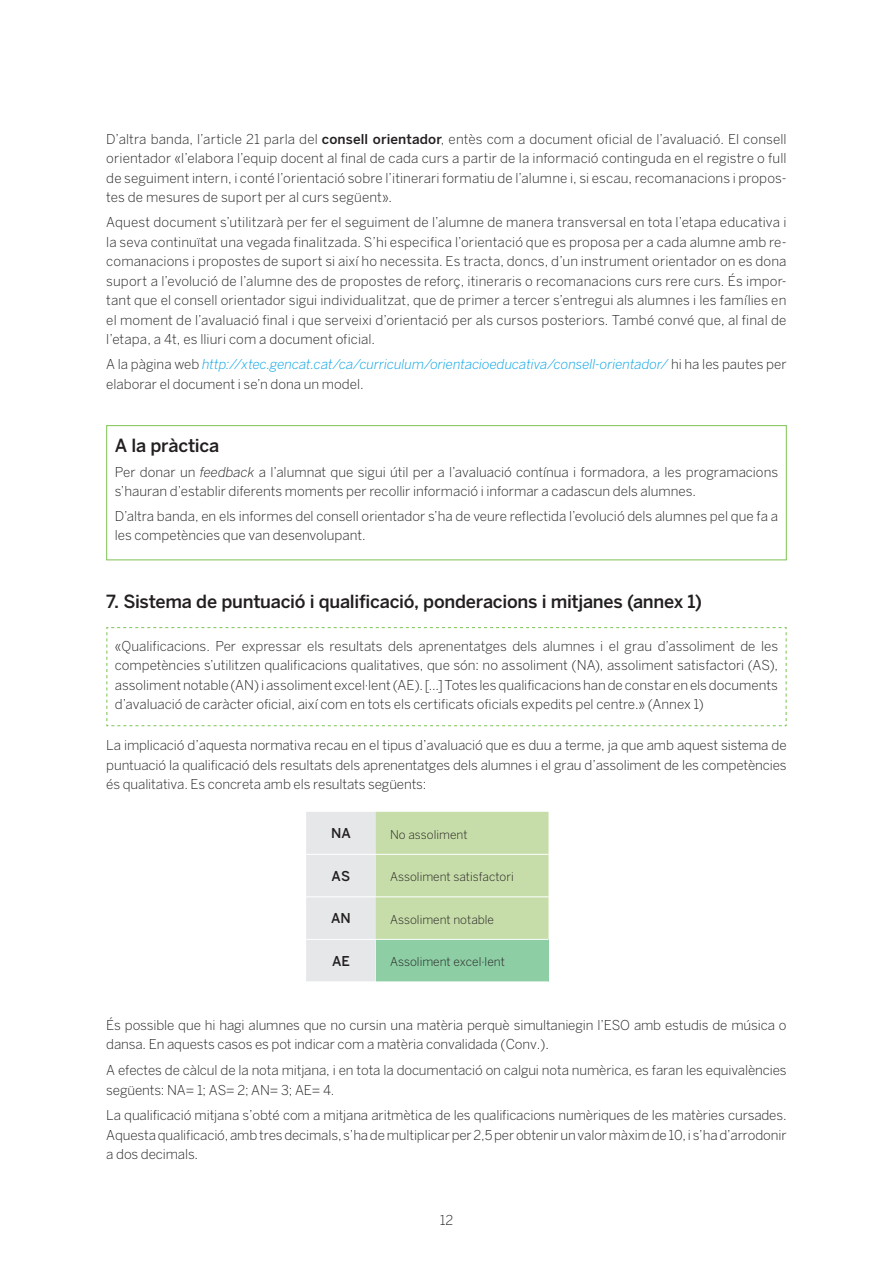
<style>
.page{position:relative;width:893px;height:1263px;background:#fff}
.page>*{position:absolute;margin:0;border:0;box-sizing:border-box;transform-origin:0 0}
.t1{font:500 18px "Benton Sans";letter-spacing:-.015em;color:#231f20}
.t2{font:300 13.5px/19.5px "Benton Sans";letter-spacing:-.01em;color:#231f20;text-align:justify}
.t3{font:italic 300 13.5px/19.5px "Benton Sans";letter-spacing:-.005em;color:#00a1e3}
.t4{font:500 13.5px "Benton Sans";color:#231f20}
.t5{font:300 12px "Benton Sans";color:#231f20}
.s1{font-weight:500}
.s2{font-style:normal;color:#231f20}
.s3{font-style:italic}
</style>
<div class="page">
<svg style="left:306px;top:812px;width:243px;height:169px;background:#d1e0bf"></svg>
<div style="left:376px;top:939px;width:173px;height:43px;background:#8dcea5"></div>
<hr style="left:306px;top:854px;width:70px;height:1px;background:#fff">
<hr style="left:376px;top:854px;width:173px;height:1px;background:#fff">
<hr style="left:306px;top:896px;width:70px;height:1px;background:#fff">
<hr style="left:376px;top:896px;width:173px;height:1px;background:#fff">
<hr style="left:306px;top:939px;width:70px;height:1px;background:#fff">
<hr style="left:376px;top:939px;width:173px;height:1px;background:#fff">
<hr style="left:376px;top:981px;width:173px;height:1px;background:#fff">
<div style="left:106px;top:425px;width:681px;height:135px;border:1px solid #7cc352"></div>
<svg style="left:106px;top:627px;width:681px;height:99px"></svg>
<p class="t2" style="left:106px;top:129px;width:682px">D’altra banda, l’article 21 parla del <span class="s1">consell orientador</span>, entès com a document oficial de l’avaluació. El consell orientador «l’elabora l’equip docent al final de cada curs a partir de la informació continguda en el registre o full de seguiment intern, i conté l’orientació sobre l’itinerari formatiu de l’alumne i, si escau, recomanacions i propos&shy;tes de mesures de suport per al curs següent».</p>
<p class="t2" style="left:106px;top:212px;width:682px">Aquest document s’utilitzarà per fer el seguiment de l’alumne de manera transversal en tota l’etapa educativa i la seva continuïtat una vegada finalitzada. S’hi especifica l’orientació que es proposa per a cada alumne amb re&shy;comanacions i propostes de suport si així ho necessita. Es tracta, doncs, d’un instrument orientador on es dona suport a l’evolució de l’alumne des de propostes de reforç, itineraris o recomanacions curs rere curs. És impor&shy;tant que el consell orientador sigui individualitzat, que de primer a tercer s’entregui als alumnes i les famílies en el moment de l’avaluació final i que serveixi d’orientació per als cursos posteriors. També convé que, al final de l’etapa, a 4t, es lliuri com a document oficial.</p>
<p class="t3" style="left:106px;top:354px;width:682px"><span class="s2">A la pàgina web</span> http://xtec.gencat.cat/ca/curriculum/orientacioeducativa/consell-orientador/ <span class="s2">hi ha les pautes per elaborar el document i se’n dona un model.</span></p>
<h1 class="t1" style="left:115px;top:434px;width:106px">A la pràctica</h1>
<p class="t2" style="left:115px;top:462px;width:665px">Per donar un <span class="s3">feedback</span> a l’alumnat que sigui útil per a l’avaluació contínua i formadora, a les programacions s’hauran d’establir diferents moments per recollir informació i informar a cadascun dels alumnes.</p>
<p class="t2" style="left:115px;top:506px;width:665px">D’altra banda, en els informes del consell orientador s’ha de veure reflectida l’evolució dels alumnes pel que fa a les competències que van desenvolupant.</p>
<h1 class="t1" style="left:106px;top:591px;width:597px">7. Sistema de puntuació i qualificació, ponderacions i mitjanes (annex 1)</h1>
<p class="t2" style="left:115px;top:636px;width:665px">«Qualificacions. Per expressar els resultats dels aprenentatges dels alumnes i el grau d’assoliment de les competències s’utilitzen qualificacions qualitatives, que són: no assoliment (NA), assoliment satisfactori (AS), assoliment notable (AN) i assoliment excel·lent (AE). [...] Totes les qualificacions han de constar en els documents d’avaluació de caràcter oficial, així com en tots els certificats oficials expedits pel centre.» (Annex 1)</p>
<p class="t2" style="left:106px;top:735px;width:682px">La implicació d’aquesta normativa recau en el tipus d’avaluació que es duu a terme, ja que amb aquest sistema de puntuació la qualificació dels resultats dels aprenentatges dels alumnes i el grau d’assoliment de les competències és qualitativa. Es concreta amb els resultats següents:</p>
<p class="t4" style="left:331px;top:825px;width:21px">NA</p>
<p class="t5" style="left:390px;top:827px;width:79px">No assoliment</p>
<p class="t4" style="left:332px;top:868px;width:20px">AS</p>
<p class="t5" style="left:390px;top:870px;width:125px">Assoliment satisfactori</p>
<p class="t4" style="left:331px;top:910px;width:21px">AN</p>
<p class="t5" style="left:390px;top:912px;width:105px">Assoliment notable</p>
<p class="t4" style="left:332px;top:953px;width:19px">AE</p>
<p class="t5" style="left:390px;top:955px;width:116px">Assoliment excel·lent</p>
<p class="t2" style="left:106px;top:1015px;width:682px">És possible que hi hagi alumnes que no cursin una matèria perquè simultaniegin l’ESO amb estudis de música o dansa. En aquests casos es pot indicar com a matèria convalidada (Conv.).</p>
<p class="t2" style="left:106px;top:1060px;width:682px">A efectes de càlcul de la nota mitjana, i en tota la documentació on calgui nota numèrica, es faran les equivalències següents: NA= 1; AS= 2; AN= 3; AE= 4.</p>
<p class="t2" style="left:106px;top:1106px;width:682px">La qualificació mitjana s’obté com a mitjana aritmètica de les qualificacions numèriques de les matèries cursades.<br>Aquesta qualificació, amb tres decimals, s’ha de multiplicar per 2,5 per obtenir un valor màxim de 10, i s’ha d’arrodonir a dos decimals.</p>
<p class="t2" style="left:440px;top:1210px;width:15px">12</p>
</div>
